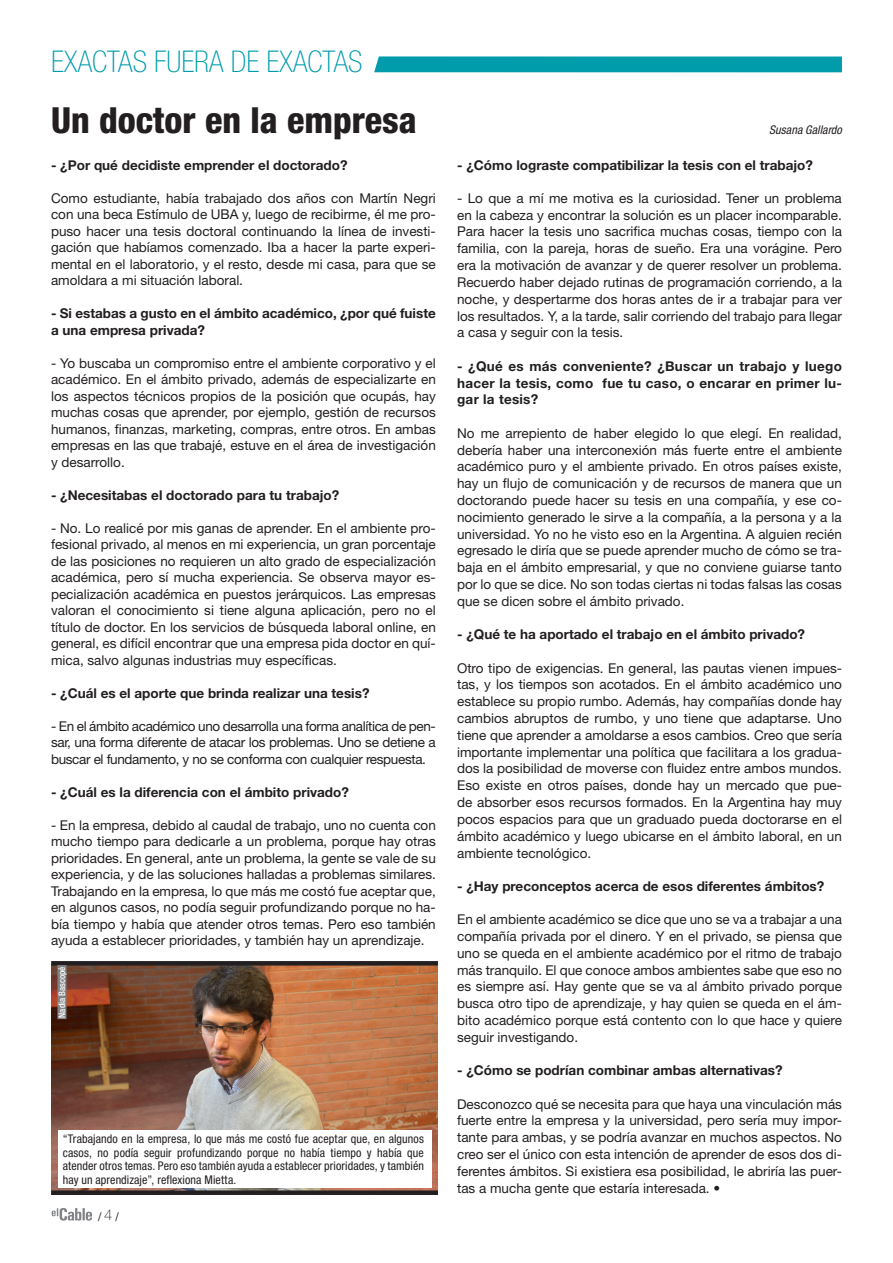
<style>
.page{position:relative;width:893px;height:1263px;background:#fff}
.page>*{position:absolute;margin:0;border:0;box-sizing:border-box;transform-origin:0 0}
.TITULO_INT{font:800 condensed 36px "Helvetica Neue";color:#231f20}
.t1{font:100 condensed 30px "Helvetica Neue";color:#009cac}
.TXT_notas{font:13.5px/16.8px "Helvetica Neue";color:#231f20;text-align:justify}
.pregunta{font:700 13.5px/16.8px "Helvetica Neue";color:#231f20}
.epigrafe{font:condensed 12px/13.5px "Helvetica Neue";letter-spacing:.01em;color:#231f20;text-align:justify}
.AUTOR{font:italic condensed 12px "Helvetica Neue";letter-spacing:.005em;color:#231f20}
.FOTO{font:500 condensed 9px "Helvetica Neue";color:#fff}
.s1{font-weight:100;font-stretch:normal;font-size:15px}
</style>
<div class="page">
<svg style="left:51px;top:1208px;width:41px;height:12px"></svg>
<div style="left:374px;top:56px;width:468px;height:16px;background:#009cac"></div>
<img style="left:51px;top:965px;width:387px;height:225px">
<div style="left:51px;top:1190px;width:387px;height:5px;background:#231f20"></div>
<svg style="left:51px;top:961px;width:387px;height:4px;fill:#231f20"></svg>
<div style="left:58px;top:1130px;width:374px;height:57px;background:#fff"></div>
<div style="left:57px;top:965px;width:9px;height:54px;background:#808285"></div>
<p class="t1" style="left:51px;top:45px;width:313px">EXACTAS FUERA DE EXACTAS</p>
<p class="TITULO_INT" style="left:51px;top:98px;width:367px">Un doctor en la empresa</p>
<p class="pregunta" style="left:51px;top:156px;width:298px">- ¿Por qué decidiste emprender el doctorado?</p>
<p class="TXT_notas" style="left:51px;top:189px;width:386px">Como estudiante, había trabajado dos años con Martín Negri con una beca Estímulo de UBA y, luego de recibirme, él me pro&shy;puso hacer una tesis doctoral continuando la línea de investi&shy;gación que habíamos comenzado. Iba a hacer la parte experi&shy;mental en el laboratorio, y el resto, desde mi casa, para que se amoldara a mi situación laboral.</p>
<p class="pregunta" style="left:51px;top:305px;width:386px">- Si estabas a gusto en el ámbito académico, ¿por qué fuiste a una empresa privada?</p>
<p class="TXT_notas" style="left:51px;top:354px;width:386px">- Yo buscaba un compromiso entre el ambiente corporativo y el académico. En el ámbito privado, además de especializarte en los aspectos técnicos propios de la posición que ocupás, hay muchas cosas que aprender, por ejemplo, gestión de recursos humanos, finanzas, marketing, compras, entre otros. En ambas empresas en las que trabajé, estuve en el área de investigación y desarrollo.</p>
<p class="pregunta" style="left:51px;top:486px;width:290px">- ¿Necesitabas el doctorado para tu trabajo?</p>
<p class="TXT_notas" style="left:51px;top:519px;width:386px">- No. Lo realicé por mis ganas de aprender. En el ambiente pro&shy;fesional privado, al menos en mi experiencia, un gran porcentaje de las posiciones no requieren un alto grado de especialización académica, pero sí mucha experiencia. Se observa mayor es&shy;pecialización académica en puestos jerárquicos. Las empresas valoran el conocimiento si tiene alguna aplicación, pero no el título de doctor. En los servicios de búsqueda laboral online, en general, es difícil encontrar que una empresa pida doctor en quí&shy;mica, salvo algunas industrias muy específicas.</p>
<p class="pregunta" style="left:51px;top:684px;width:320px">- ¿Cuál es el aporte que brinda realizar una tesis?</p>
<p class="TXT_notas" style="left:51px;top:717px;width:386px">- En el ámbito académico uno desarrolla una forma analítica de pen&shy;sar, una forma diferente de atacar los problemas. Uno se detiene a buscar el fundamento, y no se conforma con cualquier respuesta.</p>
<p class="pregunta" style="left:51px;top:783px;width:299px">- ¿Cuál es la diferencia con el ámbito privado?</p>
<p class="TXT_notas" style="left:51px;top:816px;width:386px">- En la empresa, debido al caudal de trabajo, uno no cuenta con mucho tiempo para dedicarle a un problema, porque hay otras prioridades. En general, ante un problema, la gente se vale de su experiencia, y de las soluciones halladas a problemas similares.<br>Trabajando en la empresa, lo que más me costó fue aceptar que, en algunos casos, no podía seguir profundizando porque no ha&shy;bía tiempo y había que atender otros temas. Pero eso también ayuda a establecer prioridades, y también hay un aprendizaje.</p>
<p class="FOTO" style="left:57px;top:1018px;width:53px;rotate:-90deg">Nadia Bascopé</p>
<p class="epigrafe" style="left:63px;top:1132px;width:363px">“Trabajando en la empresa, lo que más me costó fue aceptar que, en algunos casos, no podía seguir profundizando porque no había tiempo y había que atender otros temas. Pero eso también ayuda a establecer prioridades, y también hay un aprendizaje”, reflexiona Mietta.</p>
<p class="epigrafe" style="left:98px;top:1210px;width:22px">/ <span class="s1">4</span>/</p>
<p class="AUTOR" style="left:769px;top:123px;width:74px">Susana Gallardo</p>
<p class="pregunta" style="left:457px;top:156px;width:357px">- ¿Cómo lograste compatibilizar la tesis con el trabajo?</p>
<p class="TXT_notas" style="left:457px;top:189px;width:386px">- Lo que a mí me motiva es la curiosidad. Tener un problema en la cabeza y encontrar la solución es un placer incomparable.<br>Para hacer la tesis uno sacrifica muchas cosas, tiempo con la familia, con la pareja, horas de sueño. Era una vorágine. Pero era la motivación de avanzar y de querer resolver un problema.<br>Recuerdo haber dejado rutinas de programación corriendo, a la noche, y despertarme dos horas antes de ir a trabajar para ver los resultados. Y, a la tarde, salir corriendo del trabajo para llegar a casa y seguir con la tesis.</p>
<p class="pregunta" style="left:457px;top:357px;width:386px;text-align:justify">- ¿Qué es más conveniente? ¿Buscar un trabajo y luego hacer la tesis, como fue tu caso, o encarar en primer lu&shy;gar la tesis?</p>
<p class="TXT_notas" style="left:457px;top:424px;width:386px">No me arrepiento de haber elegido lo que elegí. En realidad, debería haber una interconexión más fuerte entre el ambiente académico puro y el ambiente privado. En otros países existe, hay un flujo de comunicación y de recursos de manera que un doctorando puede hacer su tesis en una compañía, y ese co&shy;nocimiento generado le sirve a la compañía, a la persona y a la universidad. Yo no he visto eso en la Argentina. A alguien recién egresado le diría que se puede aprender mucho de cómo se tra&shy;baja en el ámbito empresarial, y que no conviene guiarse tanto por lo que se dice. No son todas ciertas ni todas falsas las cosas que se dicen sobre el ámbito privado.</p>
<p class="pregunta" style="left:457px;top:626px;width:349px">- ¿Qué te ha aportado el trabajo en el ámbito privado?</p>
<p class="TXT_notas" style="left:457px;top:659px;width:386px">Otro tipo de exigencias. En general, las pautas vienen impues&shy;tas, y los tiempos son acotados. En el ámbito académico uno establece su propio rumbo. Además, hay compañías donde hay cambios abruptos de rumbo, y uno tiene que adaptarse. Uno tiene que aprender a amoldarse a esos cambios. Creo que sería importante implementar una política que facilitara a los gradua&shy;dos la posibilidad de moverse con fluidez entre ambos mundos.<br>Eso existe en otros países, donde hay un mercado que pue&shy;de absorber esos recursos formados. En la Argentina hay muy pocos espacios para que un graduado pueda doctorarse en el ámbito académico y luego ubicarse en el ámbito laboral, en un ambiente tecnológico.</p>
<p class="pregunta" style="left:457px;top:877px;width:369px">- ¿Hay preconceptos acerca de esos diferentes ámbitos?</p>
<p class="TXT_notas" style="left:457px;top:911px;width:386px">En el ambiente académico se dice que uno se va a trabajar a una compañía privada por el dinero. Y en el privado, se piensa que uno se queda en el ambiente académico por el ritmo de trabajo más tranquilo. El que conoce ambos ambientes sabe que eso no es siempre así. Hay gente que se va al ámbito privado porque busca otro tipo de aprendizaje, y hay quien se queda en el ám&shy;bito académico porque está contento con lo que hace y quiere seguir investigando.</p>
<p class="pregunta" style="left:457px;top:1062px;width:327px">- ¿Cómo se podrían combinar ambas alternativas?</p>
<p class="TXT_notas" style="left:457px;top:1095px;width:386px">Desconozco qué se necesita para que haya una vinculación más fuerte entre la empresa y la universidad, pero sería muy impor&shy;tante para ambas, y se podría avanzar en muchos aspectos. No creo ser el único con esta intención de aprender de esos dos di&shy;ferentes ámbitos. Si existiera esa posibilidad, le abriría las puer&shy;tas a mucha gente que estaría interesada. •</p>
</div>
